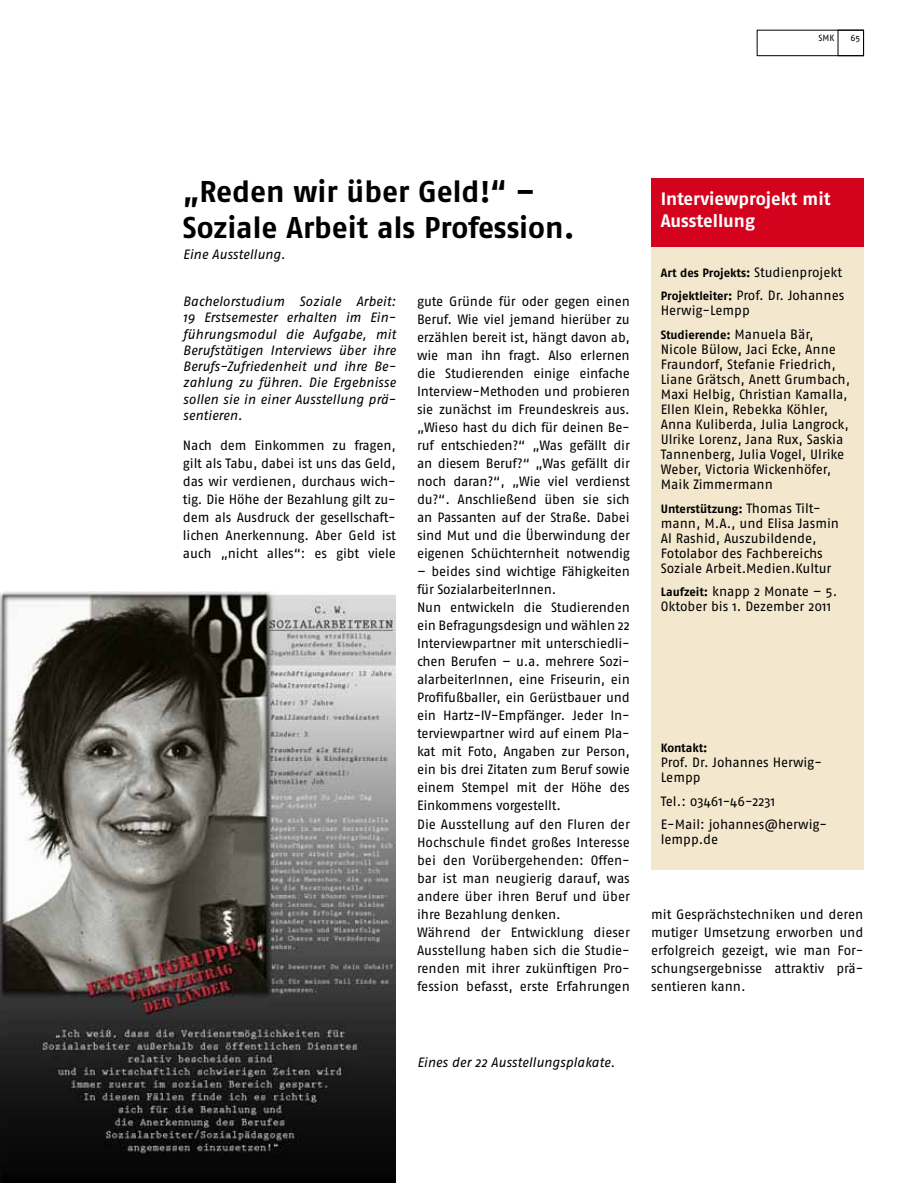
<style>
.page{position:relative;width:915px;height:1183px;background:#fff}
.page>*{position:absolute;margin:0;border:0;box-sizing:border-box;transform-origin:0 0}
.t1{font:700 30px/36px "Fago No";color:#000}
.t2{font:700 18px/21.6px "Fago No";letter-spacing:-.005em;color:#fff}
.t3{font:13.5px/18px "Fago No";letter-spacing:-.01em;color:#000}
.t4{font:italic 13.5px/16.2px "Fago No";letter-spacing:-.005em;color:#000;text-align:justify}
.t5{font:700 12px "Fago No";letter-spacing:-.005em;color:#000}
.t6{font:9px "Fago No";color:#000}
.s1{font-weight:400;font-size:13.5px}
.s2{font-weight:700;font-size:12px}
</style>
<div class="page">
<div style="left:756px;top:30px;width:107px;height:26px;border:1px solid #000"></div>
<div style="left:837px;top:30px;width:26px;height:26px;border:1px solid #000"></div>
<div style="left:651px;top:191px;width:212px;height:678px;background:#f3e7cd"></div>
<div style="left:651px;top:179px;width:212px;height:68px;background:#d4021d"></div>
<img style="left:0;top:591px;width:395px;height:591px">
<p class="t6" style="left:818px;top:33px;width:17px">SMK</p>
<p class="t6" style="left:850px;top:33px;width:11px">65</p>
<h1 class="t1" style="left:183px;top:173px;width:393px">„Reden wir über Geld!“ –<br>Soziale Arbeit als Profession.</h1>
<p class="t4" style="left:183px;top:246px;width:104px">Eine Ausstellung.</p>
<p class="t4" style="left:183px;top:293px;width:214px">Bachelorstudium Soziale Arbeit:<br>19 Erstsemester erhalten im Ein&shy;führungsmodul die Aufgabe, mit Berufstätigen Interviews über ihre Berufs-Zufriedenheit und ihre Be&shy;zahlung zu führen. Die Ergebnisse sollen sie in einer Ausstellung prä&shy;sentieren.</p>
<p class="t3" style="left:183px;top:436px;width:214px;text-align:justify">Nach dem Einkommen zu fragen, gilt als Tabu, dabei ist uns das Geld, das wir verdienen, durchaus wich&shy;tig. Die Höhe der Bezahlung gilt zu&shy;dem als Ausdruck der gesellschaft&shy;lichen Anerkennung. Aber Geld ist auch „nicht alles“: es gibt viele</p>
<p class="t3" style="left:417px;top:292px;width:214px;text-align:justify">gute Gründe für oder gegen einen Beruf. Wie viel jemand hierüber zu erzählen bereit ist, hängt davon ab, wie man ihn fragt. Also erlernen die Studierenden einige einfache Interview-Methoden und probieren sie zunächst im Freundeskreis aus. „Wieso hast du dich für deinen Be&shy;ruf entschieden?“ „Was gefällt dir an diesem Beruf?“ „Was gefällt dir noch daran?“, „Wie viel verdienst du?“. Anschließend üben sie sich an Passanten auf der Straße. Dabei sind Mut und die Überwindung der eigenen Schüchternheit notwendig</p>
<p class="t3" style="left:417px;top:562px;width:214px">– beides sind wichtige Fähigkeiten für SozialarbeiterInnen.<br>Nun entwickeln die Studierenden ein Befragungsdesign und wählen 22<br>Interviewpartner mit unterschiedli&shy;chen Berufen – u.a. mehrere Sozi&shy;alarbeiterInnen, eine Friseurin, ein Profifußballer, ein Gerüstbauer und ein Hartz-IV-Empfänger. Jeder In&shy;terviewpartner wird auf einem Pla&shy;kat mit Foto, Angaben zur Person, ein bis drei Zitaten zum Beruf sowie einem Stempel mit der Höhe des Einkommens vorgestellt.<br>Die Ausstellung auf den Fluren der Hochschule findet großes Interesse bei den Vorübergehenden: Offen&shy;bar ist man neugierig darauf, was andere über ihren Beruf und über ihre Bezahlung denken.<br>Während der Entwicklung dieser Ausstellung haben sich die Studie&shy;renden mit ihrer zukünftigen Pro&shy;fession befasst, erste Erfahrungen</p>
<h2 class="t2" style="left:660px;top:188px;width:171px">Interviewprojekt mit<br>Ausstellung</h2>
<p class="t5" style="left:660px;top:265px;width:183px">Art des Projekts: <span class="s1">Studienprojekt</span></p>
<p class="t3" style="left:660px;top:288px;width:185px;line-height:15px"><span class="s2">Projektleiter:</span> Prof. Dr. Johannes<br>Herwig-Lempp</p>
<p class="t5" style="left:660px;top:327px;width:154px">Studierende: <span class="s1">Manuela Bär,</span></p>
<p class="t3" style="left:660px;top:341px;width:191px;line-height:15px">Nicole Bülow, Jaci Ecke, Anne<br>Fraundorf, Stefanie Friedrich,<br>Liane Grätsch, Anett Grumbach,<br>Maxi Helbig, Christian Kamalla,<br>Ellen Klein, Rebekka Köhler,<br>Anna Kuliberda, Julia Langrock,<br>Ulrike Lorenz, Jana Rux, Saskia<br>Tannenberg, Julia Vogel, Ulrike<br>Weber, Victoria Wickenhöfer,<br>Maik Zimmermann</p>
<p class="t5" style="left:660px;top:501px;width:161px">Unterstützung: <span class="s1">Thomas Tilt-</span></p>
<p class="t3" style="left:660px;top:515px;width:180px;line-height:15px">mann, M.A., und Elisa Jasmin<br>Al Rashid, Auszubildende,<br>Fotolabor des Fachbereichs<br>Soziale Arbeit.Medien.Kultur</p>
<p class="t3" style="left:660px;top:583px;width:178px;line-height:15px"><span class="s2">Laufzeit:</span> knapp 2 Monate – 5.<br>Oktober bis 1. Dezember 2011</p>
<p class="t5" style="left:660px;top:740px;width:48px">Kontakt:</p>
<p class="t3" style="left:660px;top:754px;width:163px;line-height:15px">Prof. Dr. Johannes Herwig-<br>Lempp</p>
<p class="t3" style="left:660px;top:789px;width:168px;line-height:23.5px">Tel.: 03461-46-2231<br>E-Mail: johannes@herwig-</p>
<p class="t3" style="left:660px;top:830px;width:59px">lempp.de</p>
<p class="t3" style="left:651px;top:904px;width:214px;text-align:justify">mit Gesprächstechniken und deren mutiger Umsetzung erworben und erfolgreich gezeigt, wie man For&shy;schungsergebnisse attraktiv prä&shy;sentieren kann.</p>
<p class="t4" style="left:417px;top:1053px;width:199px">Eines der 22 Ausstellungsplakate.</p>
</div>
